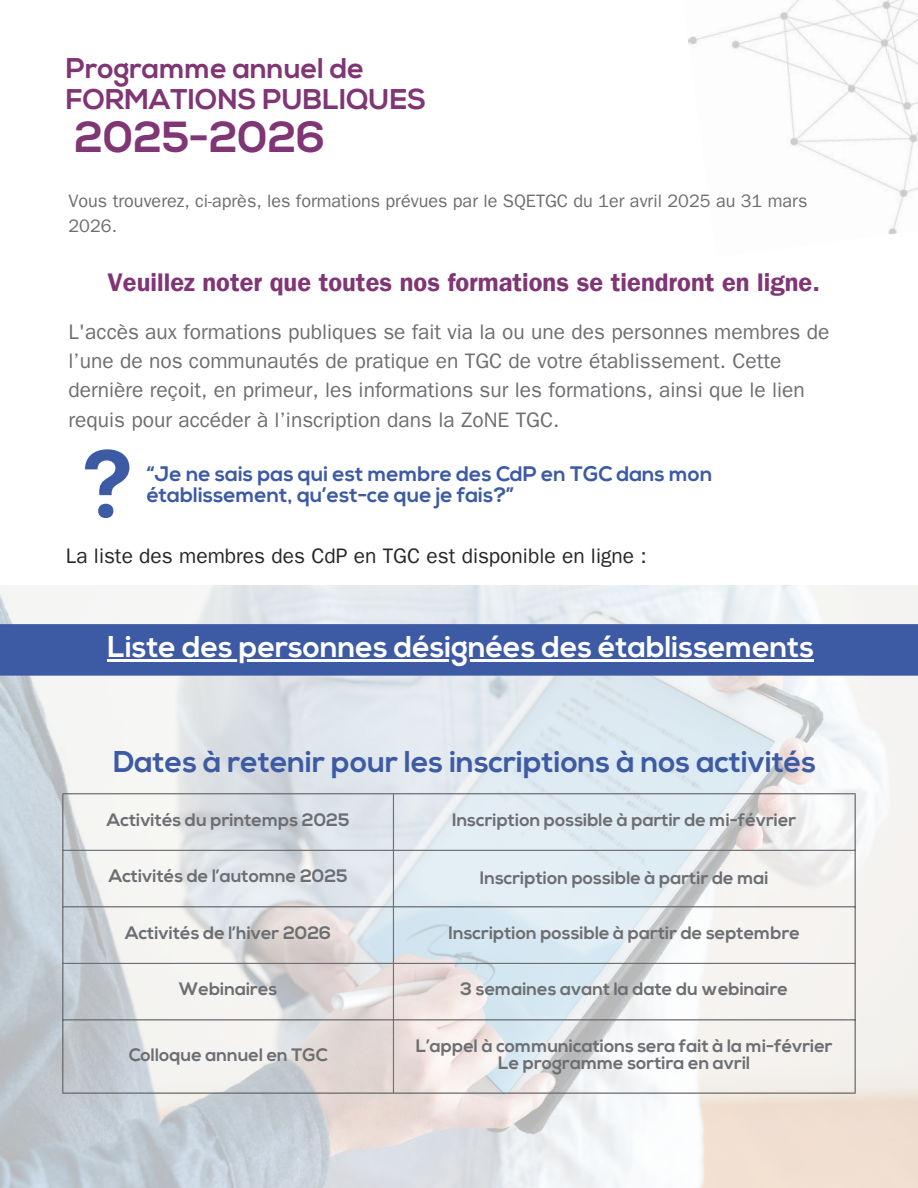
<style>
.page{position:relative;width:918px;height:1188px;background:#fff}
.page>*{position:absolute;margin:0;border:0;box-sizing:border-box;transform-origin:0 0}
.t1{font:700 43.5px "Nexa";color:#803575}
.t2{font:700 30px "Nexa";color:#3d5aa4}
.t3{font:700 30px "Nexa";color:#fff}
.t4{font:700 28.5px/30.3px "Nexa";color:#803575}
.t5{font:25.5px "Franklin Gothic LT Pro Dm";color:#803575}
.t6{font:21px/29.4px "Franklin Gothic LT Pro";color:#6d6e71}
.t7{font:700 21px/21.3px "Nexa";color:#3d5aa4}
.t8{font:21px "Franklin Gothic LT Pro";color:#282627}
.t9{font:700 18px "Nexa";color:#6d6e71}
.t10{font:18px/25px "Franklin Gothic LT Pro";color:#6d6e71}
</style>
<div class="page">
<img style="left:0;top:586px;width:918px;height:602px">
<div style="left:0;top:624px;width:918px;height:52px;background:#3d5aa4"></div>
<hr style="left:107px;top:659px;width:707px;height:2px;background:#fff">
<img style="left:688px;top:0;width:230px;height:235px">
<svg style="left:85px;top:449px;width:45px;height:69px"></svg>
<hr style="left:62px;top:794px;width:1px;height:298px;background:#6d6e71">
<hr style="left:393px;top:794px;width:1px;height:298px;background:#6d6e71">
<hr style="left:855px;top:794px;width:1px;height:298px;background:#6d6e71">
<hr style="left:62px;top:793px;width:794px;height:1px;background:#6d6e71">
<hr style="left:62px;top:850px;width:794px;height:1px;background:#6d6e71">
<hr style="left:62px;top:906px;width:794px;height:1px;background:#6d6e71">
<hr style="left:62px;top:963px;width:794px;height:1px;background:#6d6e71">
<hr style="left:62px;top:1019px;width:794px;height:1px;background:#6d6e71">
<hr style="left:62px;top:1092px;width:794px;height:2px;background:#6d6e71">
<h5 class="t4" style="left:66px;top:56px;width:362px">Programme annuel de<br>FORMATIONS PUBLIQUES</h5>
<h5 class="t1" style="left:75px;top:119px;width:252px">2025-2026</h5>
<h1 class="t10" style="left:68px;top:191px;width:740px">Vous trouverez, ci-après, les formations prévues par le SQETGC du 1er avril 2025 au 31 mars<br>2026.</h1>
<p class="t5" style="left:108px;top:274px;width:714px">Veuillez noter que toutes nos formations se tiendront en ligne.</p>
<h3 class="t6" style="left:68px;top:320px;width:762px">L'accès aux formations publiques se fait via la ou une des personnes membres de l’une de nos communautés de pratique en TGC de votre établissement. Cette dernière reçoit, en primeur, les informations sur les formations, ainsi que le lien requis pour accéder à l’inscription dans la ZoNE TGC.</h3>
<p class="t7" style="left:147px;top:465px;width:567px">“Je ne sais pas qui est membre des CdP en TGC dans mon établissement, qu’est-ce que je fais?”</p>
<p class="t8" style="left:66px;top:549px;width:582px">La liste des membres des CdP en TGC est disponible en ligne :</p>
<p class="t3" style="left:107px;top:634px;width:708px">Liste des personnes désignées des établissements</p>
<h4 class="t2" style="left:114px;top:749px;width:704px">Dates à retenir pour les inscriptions à nos activités</h4>
<h5 class="t9" style="left:107px;top:812px;width:244px">Activités du printemps 2025</h5>
<p class="t9" style="left:452px;top:812px;width:346px">Inscription possible à partir de mi-février</p>
<h2 class="t9" style="left:109px;top:869px;width:240px">Activités de l’automne 2025</h2>
<h2 class="t9" style="left:480px;top:870px;width:290px">Inscription possible à partir de mai</h2>
<p class="t9" style="left:125px;top:925px;width:207px">Activités de l’hiver 2026</p>
<p class="t9" style="left:449px;top:925px;width:353px">Inscription possible à partir de septembre</p>
<p class="t9" style="left:179px;top:982px;width:100px">Webinaires</p>
<p class="t9" style="left:461px;top:982px;width:329px">3 semaines avant la date du webinaire</p>
<p class="t9" style="left:129px;top:1047px;width:200px">Colloque annuel en TGC</p>
<p class="t9" style="left:416px;top:1038px;width:418px">L’appel à communications sera fait à la mi-février</p>
<p class="t9" style="left:498px;top:1055px;width:254px">Le programme sortira en avril</p>
</div>
